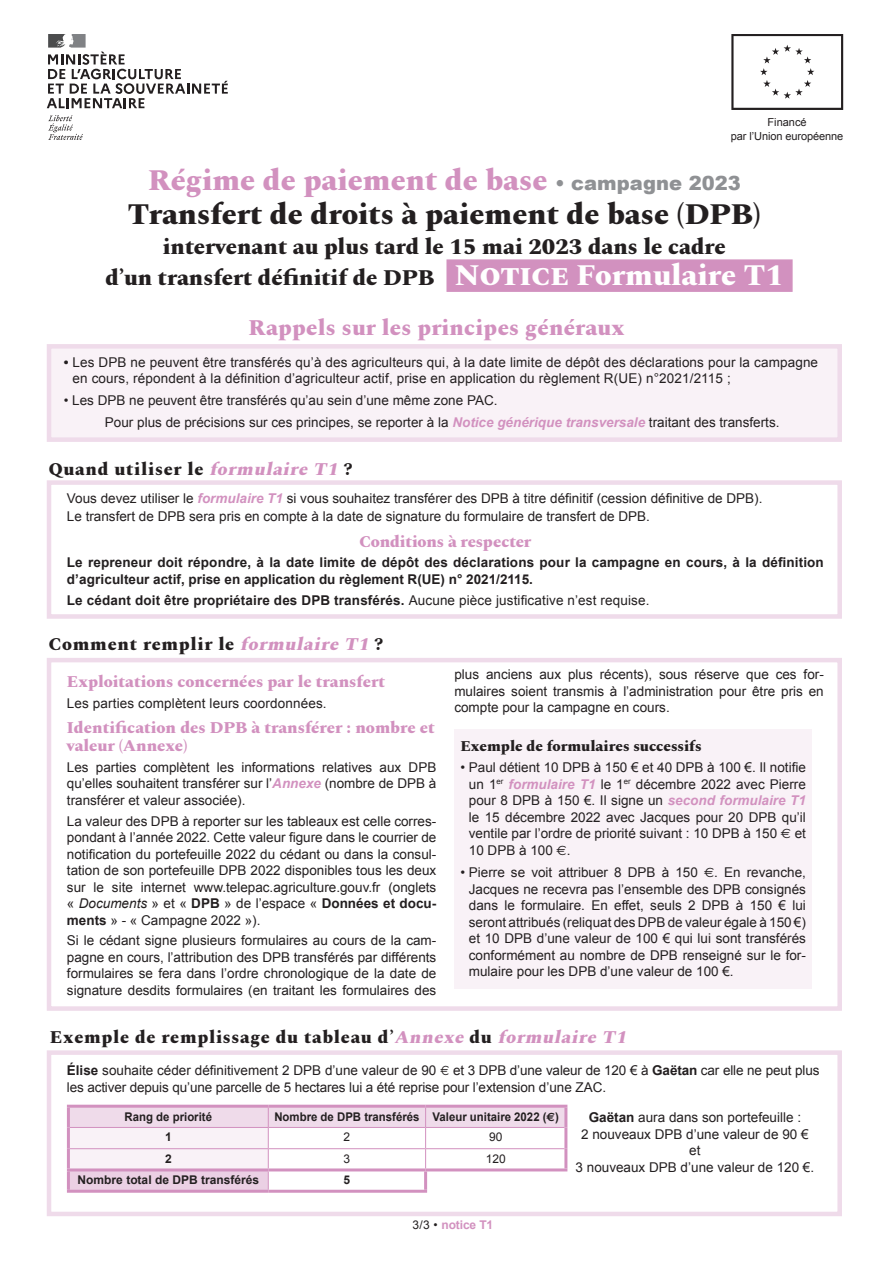
<style>
.page{position:relative;width:893px;height:1263px;background:#fff}
.page>*{position:absolute;margin:0;border:0;box-sizing:border-box;transform-origin:0 0}
.t1{font:800 30px/33.6px "Spectral";color:#231f20;text-align:center}
.t2{font:800 22.5px/31.5px "Spectral";color:#231f20;text-align:center}
.t3{font:800 22.5px "Spectral";letter-spacing:.01em;color:#d291bf}
.t4{font:800 18px "Spectral";letter-spacing:.04em;color:#231f20}
.t5{font:800 16.5px/18px "Spectral";color:#d291bf}
.t6{font:800 15px "Spectral";color:#231f20}
.t7{font:13.5px/16.5px "Arial";color:#231f20;text-align:justify}
.t8{font:700 13.5px/16.5px "Arial";letter-spacing:.01em;color:#231f20}
.t9{font:700 12px "Arial";color:#231f20;scale:.95 1}
.t10{font:700 12px "Arial";color:#231f20}
.t11{font:700 12px "Arial";letter-spacing:-.01em;color:#d291bf}
.t12{font:12px "Arial";color:#231f20}
.t13{font:11.1px/13.5px "Arial";letter-spacing:-.01em;color:#231f20;text-align:center}
.s1{color:#d291bf}
.s2{font-family:"Arial";font-weight:900;font-size:19.5px;color:#8f9194}
.s3{font-size:30px;color:#fff}
.s4{font-weight:700}
.s5{font-weight:700;font-style:italic;color:#d291bf}
.s6{font-style:italic;color:#d291bf}
.s7{font-weight:400}
.s8{font-style:italic}
.s9{font-family:"Euro Sans"}
.s10{font-weight:400;color:#231f20}
</style>
<div class="page">
<div style="left:446px;top:259px;width:347px;height:33px;background:#d291bf;border:2px solid #d291bf"></div>
<svg style="left:48px;top:115px;width:35px;height:25px"></svg>
<svg style="left:47px;top:34px;width:181px;height:74px"></svg>
<svg style="left:731px;top:34px;width:112px;height:76px"></svg>
<div style="left:47px;top:480px;width:795px;height:139px;border:4px solid #efdbea"></div>
<div style="left:47px;top:344px;width:795px;height:98px;background:#f9f2f7;border:4px solid #efdbea"></div>
<div style="left:47px;top:658px;width:795px;height:353px;border:4px solid #efdbea"></div>
<div style="left:47px;top:1050px;width:795px;height:166px;border:4px solid #efdbea"></div>
<div style="left:454px;top:729px;width:358px;height:260px;background:#f9f2f7"></div>
<hr style="left:67px;top:1105px;width:201px;height:3px;background:#d291bf">
<hr style="left:67px;top:1108px;width:3px;height:19px;background:#d291bf">
<hr style="left:268px;top:1105px;width:158px;height:3px;background:#d291bf">
<hr style="left:426px;top:1105px;width:141px;height:3px;background:#d291bf">
<hr style="left:67px;top:1127px;width:3px;height:22px;background:#d291bf">
<hr style="left:67px;top:1149px;width:3px;height:19px;background:#d291bf">
<hr style="left:67px;top:1171px;width:3px;height:19px;background:#d291bf">
<hr style="left:67px;top:1190px;width:201px;height:3px;background:#d291bf">
<hr style="left:268px;top:1190px;width:159px;height:3px;background:#d291bf">
<svg style="left:68px;top:1106px;width:498px;height:85px"></svg>
<hr style="left:426px;top:1168px;width:141px;height:3px;background:#d291bf">
<hr style="left:424px;top:1171px;width:3px;height:19px;background:#d291bf">
<hr style="left:67px;top:1168px;width:201px;height:3px;background:#d291bf">
<hr style="left:268px;top:1168px;width:158px;height:3px;background:#d291bf">
<hr style="left:564px;top:1108px;width:3px;height:19px;background:#d291bf">
<hr style="left:564px;top:1127px;width:3px;height:22px;background:#d291bf">
<hr style="left:564px;top:1149px;width:3px;height:19px;background:#d291bf">
<p class="t13" style="left:731px;top:116px;width:114px">Financé<br>par l’Union européenne</p>
<h1 class="t1" style="left:128px;top:161px;width:635px"><span class="s1">Régime de paiement de base</span> <span class="s2">• campagne 2023<br></span>Transfert de droits à paiement de base (DPB)</h1>
<h2 class="t2" style="left:105px;top:229px;width:679px">intervenant au plus tard le 15 mai 2023 dans le cadre<br>d’un transfert définitif de DPB <span class="s3">Notice Formulaire T1</span></h2>
<h2 class="t3" style="left:248px;top:312px;width:378px">Rappels sur les principes généraux</h2>
<p class="t7" style="left:73px;top:354px;width:747px;text-indent:-9px"><span class="s4">•</span> Les DPB ne peuvent être transférés qu’à des agriculteurs qui, à la date limite de dépôt des déclarations pour la campagne en cours, répondent à la définition d’agriculteur actif, prise en application du règlement R(UE) n°2021/2115 ;</p>
<p class="t7" style="left:105px;top:390px;width:676px;line-height:21.5px;text-indent:-41px">• Les DPB ne peuvent être transférés qu’au sein d’une même zone PAC.<br>Pour plus de précisions sur ces principes, se reporter à la <span class="s5">Notice générique transversale</span> traitant des transferts.</p>
<h3 class="t4" style="left:49px;top:456px;width:305px">Quand utiliser le <span class="s6">formulaire T1</span> ?</h3>
<p class="t7" style="left:67px;top:490px;width:697px;line-height:18px">Vous devez utiliser le <span class="s5">formulaire T1</span> si vous souhaitez transférer des DPB à titre définitif (cession définitive de DPB).<br>Le transfert de DPB sera pris en compte à la date de signature du formulaire de transfert de DPB.</p>
<p class="t5" style="left:359px;top:531px;width:173px">Conditions à respecter</p>
<p class="t8" style="left:67px;top:555px;width:758px">Le repreneur doit répondre, à la date limite de dépôt des déclarations pour la campagne en cours, à la définition d’agriculteur actif, prise en application du règlement R(UE) n° 2021/2115.</p>
<p class="t8" style="left:67px;top:592px;width:584px">Le cédant doit être propriétaire des DPB transférés. <span class="s7">Aucune pièce justificative n’est requise.</span></p>
<h3 class="t4" style="left:49px;top:631px;width:336px">Comment remplir le <span class="s6">formulaire T1</span> ?</h3>
<p class="t5" style="left:67px;top:671px;width:320px">Exploitations concernées par le transfert</p>
<p class="t7" style="left:67px;top:695px;width:261px">Les parties complètent leurs coordonnées.</p>
<p class="t5" style="left:67px;top:717px;width:369px">Identification des DPB à transférer : nombre et valeur (Annexe)</p>
<p class="t7" style="left:67px;top:759px;width:371px">Les parties complètent les informations relatives aux DPB qu’elles souhaitent transférer sur l’<span class="s5">Annexe</span> (nombre de DPB à transférer et valeur associée).</p>
<p class="t7" style="left:67px;top:813px;width:371px">La valeur des DPB à reporter sur les tableaux est celle corres&shy;pondant à l’année 2022. Cette valeur figure dans le courrier de notification du portefeuille 2022 du cédant ou dans la consul&shy;tation de son portefeuille DPB 2022 disponibles tous les deux sur le site internet www.telepac.agriculture.gouv.fr (onglets « <span class="s8">Documents</span> » et « <span class="s4">DPB</span> » de l’espace « <span class="s4">Données et docu&shy;ments</span> » - « Campagne 2022 »).</p>
<p class="t7" style="left:67px;top:932px;width:371px">Si le cédant signe plusieurs formulaires au cours de la cam&shy;pagne en cours, l’attribution des DPB transférés par différents formulaires se fera dans l’ordre chronologique de la date de signature desdits formulaires (en traitant les formulaires des</p>
<p class="t7" style="left:454px;top:666px;width:371px">plus anciens aux plus récents), sous réserve que ces for&shy;mulaires soient transmis à l’administration pour être pris en compte pour la campagne en cours.</p>
<p class="t6" style="left:460px;top:735px;width:243px">Exemple de formulaires successifs</p>
<p class="t7" style="left:469px;top:759px;width:339px;text-indent:-8px">• Paul détient 10 DPB à 150 € et 40 DPB à 100 €. Il notifie un 1<sup>er</sup> <span class="s5">formulaire T1</span> le 1<sup>er</sup> décembre 2022 avec Pierre pour 8 DPB à 150 €. Il signe un <span class="s5">second formulaire T1 </span>le 15 décembre 2022 avec Jacques pour 20 DPB qu’il ventile par l’ordre de priorité suivant : 10 DPB à 150 <span class="s9">€</span> et 10 DPB à 100 <span class="s9">€</span>.</p>
<p class="t7" style="left:469px;top:864px;width:339px;text-indent:-8px">• Pierre se voit attribuer 8 DPB à 150 <span class="s9">€</span>. En revanche, Jacques ne recevra pas l’ensemble des DPB consignés dans le formulaire. En effet, seuls 2 DPB à 150 € lui seront attribués (reliquat des DPB de valeur égale à 150 €) et 10 DPB d’une valeur de 100 € qui lui sont transférés conformément au nombre de DPB renseigné sur le for&shy;mulaire pour les DPB d’une valeur de 100 €.</p>
<h3 class="t4" style="left:50px;top:1024px;width:582px">Exemple de remplissage du tableau d’<span class="s6">Annexe</span> du <span class="s6">formulaire T1</span></h3>
<p class="t7" style="left:67px;top:1062px;width:754px"><span class="s4">Élise</span> souhaite céder définitivement 2 DPB d’une valeur de 90 <span class="s9">€</span> et 3 DPB d’une valeur de 120 € à <span class="s4">Gaëtan</span> car elle ne peut plus les activer depuis qu’une parcelle de 5 hectares lui a été reprise pour l’extension d’une ZAC.</p>
<p class="t9" style="left:125px;top:1109px;width:94px">Rang de priorité</p>
<p class="t9" style="left:274px;top:1109px;width:301px">Nombre de DPB transférés Valeur unitaire 2022 (<span class="s9">E</span>)</p>
<p class="t10" style="left:165px;top:1129px;width:8px">1</p>
<p class="t12" style="left:344px;top:1129px;width:8px">2</p>
<p class="t12" style="left:489px;top:1129px;width:15px">90</p>
<p class="t10" style="left:165px;top:1150px;width:8px">2</p>
<p class="t12" style="left:344px;top:1150px;width:8px">3</p>
<p class="t12" style="left:486px;top:1150px;width:22px">120</p>
<p class="t10" style="left:78px;top:1172px;width:183px">Nombre total de DPB transférés</p>
<p class="t10" style="left:344px;top:1172px;width:8px">5</p>
<p class="t7" style="left:576px;top:1109px;width:240px;text-align:center"><span class="s4">Gaëtan</span> aura dans son portefeuille :<br>2 nouveaux DPB d’une valeur de 90 € et<br>3 nouveaux DPB d’une valeur de 120 €.</p>
<p class="t11" style="left:412px;top:1217px;width:82px"><span class="s10">3/3 •</span> notice T1</p>
</div>
